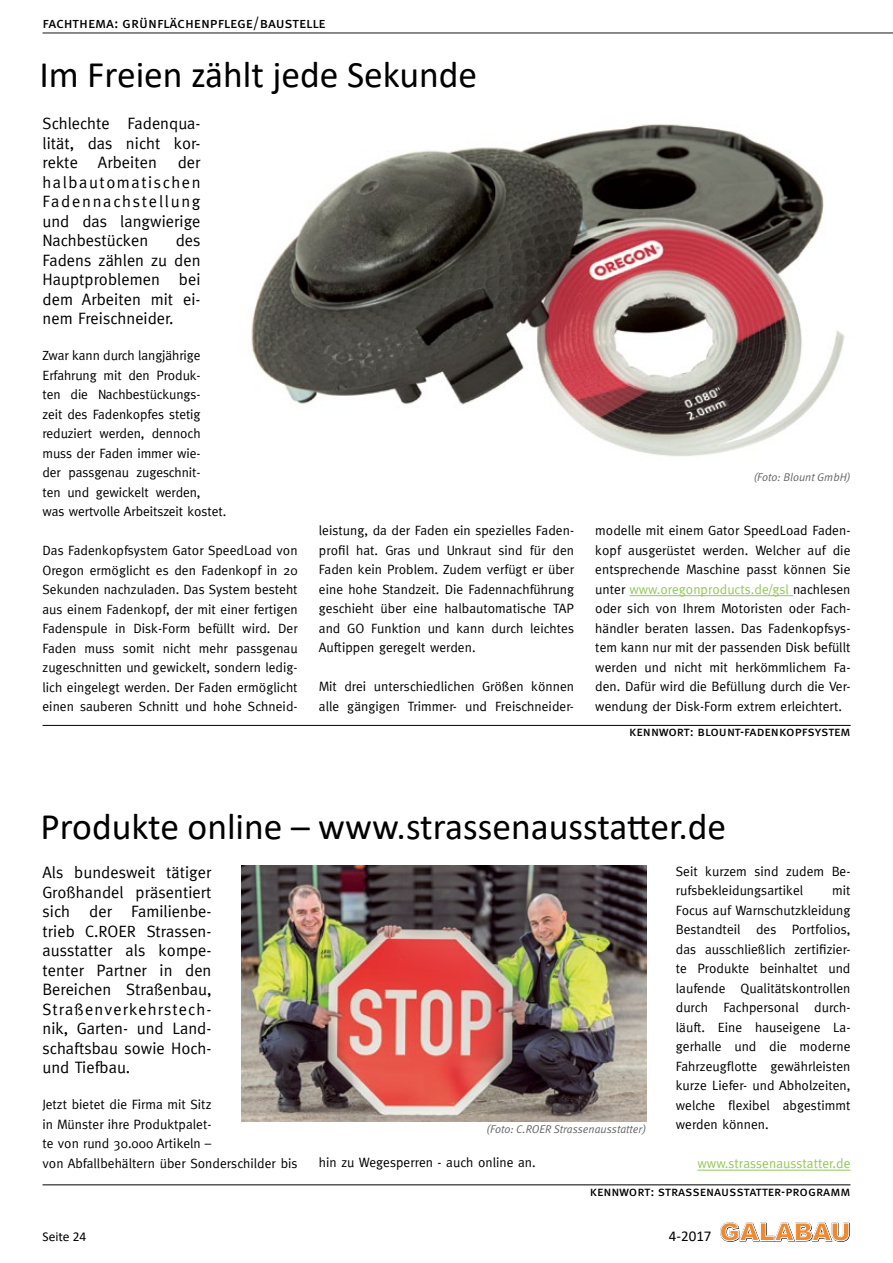
<style>
.page{position:relative;width:893px;height:1263px;background:#fff}
.page>*{position:absolute;margin:0;border:0;box-sizing:border-box;transform-origin:0 0}
.t1{font:37.5px "Calibri";color:#000}
.t2{font:16.5px/19.5px "Meta";letter-spacing:.005em;color:#000;text-align:justify}
.t3{font:15px "Meta Book Caps";letter-spacing:-.005em;color:#000}
.t4{font:15px "Calibri";color:#000}
.t5{font:13.5px/19.5px "Meta";letter-spacing:.005em;color:#000;text-align:justify}
.t6{font:13.5px "Meta Book Caps";color:#000}
.t7{font:13.5px "Meta";letter-spacing:.005em;color:#94c757}
.t8{font:13.5px "Calibri";color:#000}
.t9{font:italic 11.25px "Meta Normal";letter-spacing:.005em;color:#636569}
.s1{color:#94c757}
</style>
<div class="page">
<hr style="left:43px;top:32px;width:850px;height:2px;background:#636569">
<svg style="left:720px;top:1222px;width:130px;height:19px"></svg>
<hr style="left:629px;top:595px;width:164px;height:1px;background:#94c757">
<img style="left:251px;top:124px;width:594px;height:333px">
<hr style="left:43px;top:725px;width:808px;height:1px;background:#000">
<hr style="left:697px;top:1170px;width:153px;height:1px;background:#94c757">
<img style="left:241px;top:866px;width:405px;height:256px">
<hr style="left:43px;top:1184px;width:807px;height:1px;background:#000">
<p class="t3" style="left:43px;top:14px;width:285px">fachthema: grünflächenpflege/baustelle</p>
<h1 class="t1" style="left:39px;top:49px;width:439px">Im Freien zählt jede Sekunde</h1>
<p class="t2" style="left:43px;top:114px;width:160px">Schlechte Fadenqua&shy;lität, das nicht kor&shy;rekte Arbeiten</p>
<p class="t2" style="left:43px;top:153px;width:160px;text-indent:135px">der halbautomatischen Fadennachstellung und das langwierige Nachbestücken</p>
<p class="t2" style="left:43px;top:231px;width:160px;text-indent:133px">des Fadens zählen zu den Hauptproblemen bei dem Arbeiten mit ei&shy;nem Freischneider.</p>
<p class="t5" style="left:43px;top:346px;width:185px;text-align:left">Zwar kann durch langjährige<br>Erfahrung mit den Produk-<br>ten die Nachbestückungs-<br>zeit des Fadenkopfes stetig reduziert werden, dennoch muss der Faden immer wie-<br>der passgenau zugeschnit-<br>ten und gewickelt werden,<br>was wertvolle Arbeitszeit kostet.</p>
<p class="t5" style="left:43px;top:541px;width:257px">Das Fadenkopfsystem Gator SpeedLoad von Oregon ermöglicht es den Fadenkopf in 20<br>Sekunden nachzuladen. Das System besteht aus einem Fadenkopf, der mit einer fertigen Fadenspule in Disk-Form befüllt wird. Der Faden muss somit nicht mehr passgenau zugeschnitten und gewickelt, sondern ledig&shy;lich eingelegt werden. Der Faden ermöglicht einen sauberen Schnitt und hohe Schneid-</p>
<p class="t5" style="left:319px;top:521px;width:257px">leistung, da der Faden ein spezielles Faden&shy;profil hat. Gras und Unkraut sind für den Faden kein Problem. Zudem verfügt er über eine hohe Standzeit. Die Fadennachführung geschieht über eine halbautomatische TAP and GO Funktion und kann durch leichtes Auftippen geregelt werden.</p>
<p class="t5" style="left:319px;top:677px;width:257px">Mit drei unterschiedlichen Größen können alle gängigen Trimmer- und Freischneider-</p>
<p class="t9" style="left:754px;top:470px;width:98px">(Foto: Blount GmbH)</p>
<p class="t5" style="left:595px;top:521px;width:257px">modelle mit einem Gator SpeedLoad Faden&shy;kopf ausgerüstet werden. Welcher auf die entsprechende Maschine passt können Sie unter <span class="s1">www.oregonproducts.de/gsl</span> nachlesen oder sich von Ihrem Motoristen oder Fach&shy;händler beraten lassen. Das Fadenkopfsys&shy;tem kann nur mit der passenden Disk befüllt werden und nicht mit herkömmlichem Fa&shy;den. Dafür wird die Befüllung durch die Ver&shy;wendung der Disk-Form extrem erleichtert.</p>
<p class="t6" style="left:629px;top:724px;width:223px">kennwort: blount-fadenkopfsystem</p>
<h1 class="t1" style="left:40px;top:801px;width:687px">Produkte online – www.strassenausstatter.de</h1>
<p class="t2" style="left:43px;top:862px;width:170px">Als bundesweit tätiger Großhandel präsentiert sich der Familienbe&shy;trieb C.ROER Strassen&shy;ausstatter als kompe&shy;tenter Partner in den Bereichen Straßenbau, Straßenverkehrstech&shy;nik, Garten- und Land&shy;schaftsbau sowie Hoch&shy;und Tiefbau.</p>
<p class="t5" style="left:43px;top:1094px;width:257px;text-align:left">Jetzt bietet die Firma mit Sitz<br>in Münster ihre Produktpalet-<br>te von rund 30.000 Artikeln –<br>von Abfallbehältern über Sonderschilder bis</p>
<p class="t5" style="left:676px;top:861px;width:176px">Seit kurzem sind zudem Be&shy;rufsbekleidungsartikel</p>
<p class="t5" style="left:676px;top:881px;width:176px;text-indent:156px">mit Focus auf Warnschutzkleidung Bestandteil des Portfolios, das ausschließlich zertifizier&shy;te Produkte beinhaltet und laufende Qualitätskontrollen durch Fachpersonal durch&shy;läuft. Eine hauseigene La&shy;gerhalle und die moderne Fahrzeugflotte gewährleisten kurze Liefer- und Abholzeiten, welche flexibel abgestimmt werden können.</p>
<p class="t7" style="left:697px;top:1156px;width:154px">www.strassenausstatter.de</p>
<p class="t9" style="left:486px;top:1122px;width:161px">(Foto: C.ROER Strassenausstatter)</p>
<p class="t5" style="left:319px;top:1152px;width:218px">hin zu Wegesperren - auch online an.</p>
<p class="t6" style="left:590px;top:1183px;width:262px">kennwort: strassenausstatter-programm</p>
<p class="t8" style="left:43px;top:1227px;width:45px">Seite 24</p>
<p class="t4" style="left:669px;top:1226px;width:44px">4-2017</p>
</div>
